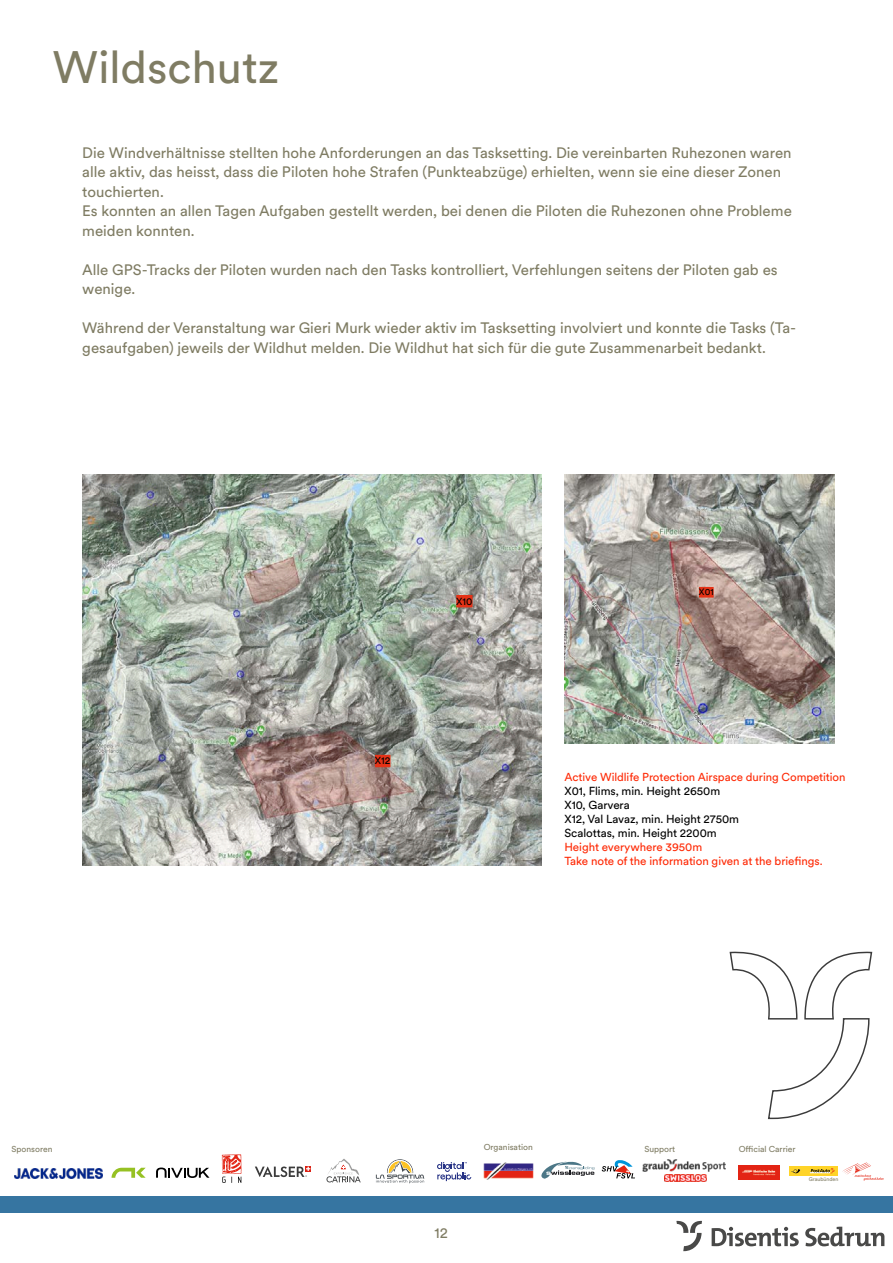
<style>
.page{position:relative;width:893px;height:1263px;background:#fff}
.page>*{position:absolute;margin:0;border:0;box-sizing:border-box;transform-origin:0 0}
.Events_Überschrift{font:45px "Circulargraubuenden";color:#7f7c63}
.Lauftext_D{font:15px/19.5px "Circulargraubuenden";color:#7f7c63}
.t1{font:14.7px "Circulargraubuenden";color:#7f7c63}
.t2{font:11.55px/14px "Circulargraubuenden";letter-spacing:-.005em;color:#000}
.t3{font:11.55px/14px "Circulargraubuenden";letter-spacing:-.005em;color:#fe2905}
.t4{font:11.4px "Circulargraubuenden";letter-spacing:-.005em;color:#fe2905}
.t5{font:10.2px "Circulargraubuenden";color:#000}
.t6{font:9.15px "Circulargraubuenden";color:#000}
.t7{font:8.55px "Circulargraubuenden";color:#7f7c63}
.t8{font:5.25px "Circulargraubuenden";color:#7f7c63}
.s1{font-size:11.55px}
</style>
<div class="page">
<div style="left:0;top:1196px;width:893px;height:17px;background:#3675a1"></div>
<img style="left:484px;top:1162px;width:50px;height:18px">
<svg style="left:541px;top:1161px;width:53px;height:18px"></svg>
<svg style="left:602px;top:1160px;width:33px;height:18px"></svg>
<img style="left:739px;top:1165px;width:40px;height:14px">
<svg style="left:842px;top:1162px;width:41px;height:18px"></svg>
<div style="left:788px;top:1166px;width:49px;height:10px;background:#ffd428"></div>
<svg style="left:810px;top:1168px;width:24px;height:5px"></svg>
<svg style="left:791px;top:1169px;width:10px;height:4px"></svg>
<svg style="left:222px;top:1154px;width:19px;height:29px"></svg>
<img style="left:14px;top:1169px;width:88px;height:9px">
<svg style="left:255px;top:1166px;width:56px;height:11px"></svg>
<svg style="left:376px;top:1159px;width:48px;height:24px"></svg>
<svg style="left:326px;top:1159px;width:35px;height:23px"></svg>
<svg style="left:156px;top:1167px;width:53px;height:11px"></svg>
<svg style="left:112px;top:1168px;width:34px;height:10px"></svg>
<svg style="left:437px;top:1162px;width:34px;height:19px"></svg>
<img style="left:643px;top:1159px;width:83px;height:12px">
<img style="left:665px;top:1174px;width:41px;height:8px">
<svg style="left:712px;top:1227px;width:87px;height:19px"></svg>
<svg style="left:805px;top:1226px;width:79px;height:20px"></svg>
<svg style="left:676px;top:1221px;width:26px;height:30px"></svg>
<svg style="left:729px;top:952px;width:143px;height:167px"></svg>
<img style="left:564px;top:474px;width:270px;height:270px">
<div style="left:699px;top:587px;width:15px;height:11px;background:#e53217"></div>
<img style="left:82px;top:474px;width:460px;height:391px">
<div style="left:456px;top:595px;width:16px;height:12px;background:#e53217"></div>
<div style="left:375px;top:755px;width:15px;height:12px;background:#e53217"></div>
<p class="Events_Überschrift" style="left:53px;top:37px;width:228px">Wildschutz</p>
<p class="Lauftext_D" style="left:82px;top:142px;width:711px">Die Windverhältnisse stellten hohe Anforderungen an das Tasksetting. Die vereinbarten Ruhezonen waren alle aktiv, das heisst, dass die Piloten hohe Strafen (Punkteabzüge) erhielten, wenn sie eine dieser Zonen touchierten.</p>
<p class="Lauftext_D" style="left:82px;top:201px;width:711px">Es konnten an allen Tagen Aufgaben gestellt werden, bei denen die Piloten die Ruhezonen ohne Probleme meiden konnten.</p>
<p class="Lauftext_D" style="left:82px;top:259px;width:697px">Alle GPS-Tracks der Piloten wurden nach den Tasks kontrolliert, Verfehlungen seitens der Piloten gab es wenige.</p>
<p class="Lauftext_D" style="left:82px;top:318px;width:715px">Während der Veranstaltung war Gieri Murk wieder aktiv im Tasksetting involviert und konnte die Tasks (Ta&shy;gesaufgaben) jeweils der Wildhut melden. Die Wildhut hat sich für die gute Zusammenarbeit bedankt.</p>
<p class="t5" style="left:375px;top:754px;width:17px">X12</p>
<p class="t5" style="left:456px;top:594px;width:18px">X10</p>
<p class="t6" style="left:699px;top:586px;width:16px">X01</p>
<p class="t4" style="left:564px;top:770px;width:283px">Active Wildlife Protection Ai<span class="s1">rspa</span>ce during Competition</p>
<p class="t2" style="left:564px;top:784px;width:176px">X01, Flims, min. Height 2650m<br>X10, Garvera<br>X12, Val Lavaz, min. Height 2750m<br>Scalottas, min. Height 2200m</p>
<p class="t3" style="left:564px;top:839px;width:260px">Height everywhere 3950m<br>Take note of the information given at the briefings.</p>
<p class="t7" style="left:11px;top:1143px;width:43px">Sponsoren</p>
<p class="t7" style="left:484px;top:1141px;width:51px">Organisation</p>
<p class="t7" style="left:739px;top:1143px;width:58px">Official Carrier</p>
<p class="t7" style="left:644px;top:1143px;width:32px">Support</p>
<p class="t8" style="left:809px;top:1176px;width:31px">Graubünden</p>
<p class="t1" style="left:434px;top:1223px;width:15px">12</p>
</div>
